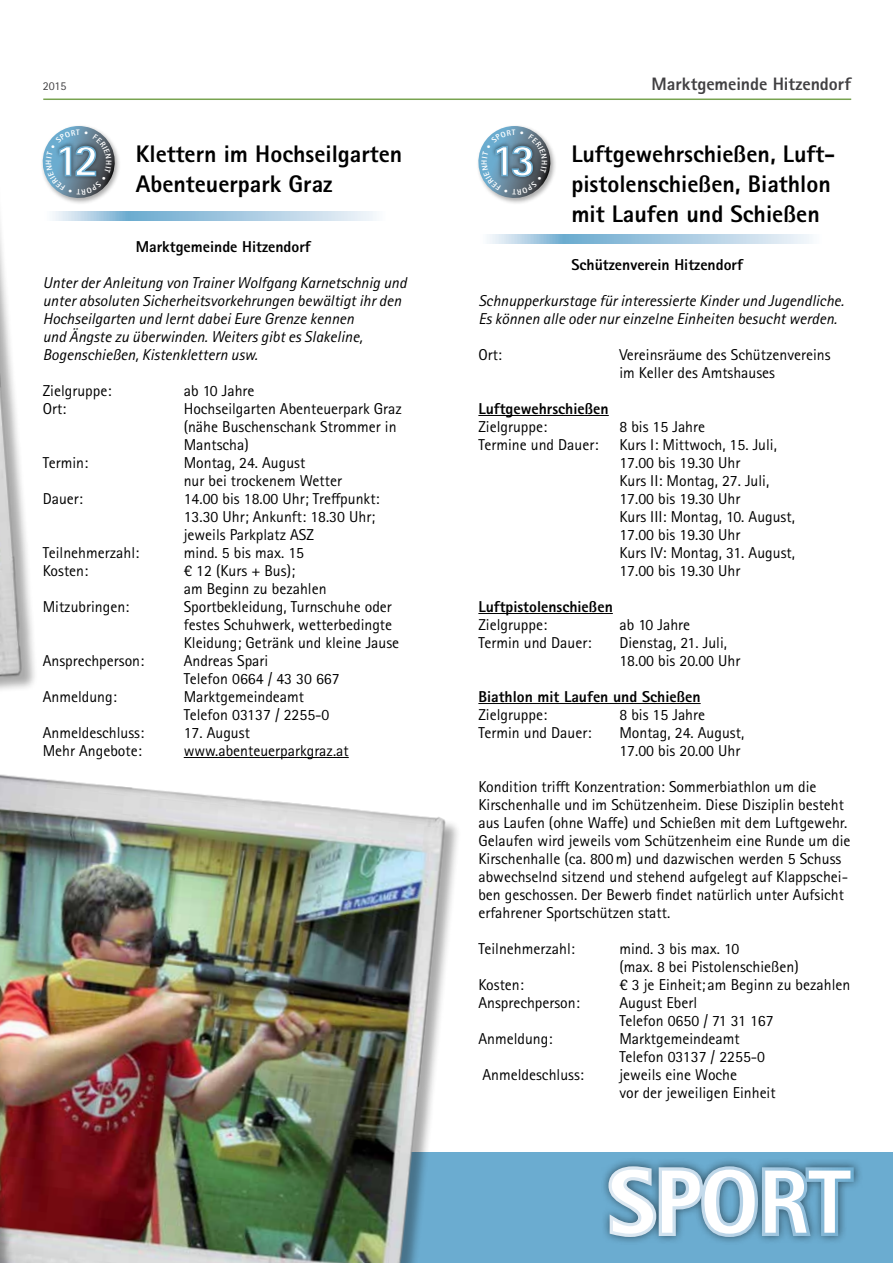
<style>
.page{position:relative;width:893px;height:1263px;background:#fff}
.page>*{position:absolute;margin:0;border:0;box-sizing:border-box;transform-origin:0 0}
.t1{font:800 90px "Rotis Sans Serif Pro";color:#fff}
.t2{font:800 45px "Rotis Sans Serif Pro";color:#fff}
.t3{font:800 24px/30px "Rotis Sans Serif Pro";color:#000}
.t4{font:800 18px "Rotis Sans Serif Pro";letter-spacing:-.005em;color:#414042}
.t5{font:15.75px/18px "Rotis Sans Serif Pro";color:#000}
.t6{font:italic 15.75px/18px "Rotis Sans Serif Pro";color:#000}
.t7{font:800 15.75px "Rotis Sans Serif Pro";color:#000}
.t8{font:12px "Rotis Sans Serif Pro";color:#414042}
</style>
<div class="page">
<hr style="left:43px;top:99px;width:808px;height:1px;background:#78a350">
<hr style="left:478px;top:415px;width:131px;height:1px;background:#000">
<hr style="left:478px;top:613px;width:135px;height:1px;background:#000">
<hr style="left:478px;top:703px;width:223px;height:1px;background:#000">
<svg style="left:487px;top:234px;width:325px;height:10px"></svg>
<hr style="left:184px;top:757px;width:165px;height:1px;background:#000">
<svg style="left:52px;top:211px;width:324px;height:10px"></svg>
<div style="left:0;top:1152px;width:893px;height:111px;background:#6bacd0"></div>
<div style="left:599px;top:1157px;width:264px;height:89px;background:#000;opacity:.55"></div>
<svg style="left:605px;top:1163px;width:252px;height:77px"></svg>
<img style="left:15px;top:776px;width:443px;height:487px">
<img style="left:0;top:224px;width:35px;height:466px">
<div style="left:0;top:712px;width:15px;height:551px;background:#000;opacity:.33"></div>
<img style="left:0;top:1106px;width:17px;height:157px">
<svg style="left:478px;top:126px;width:77px;height:77px"></svg>
<svg style="left:42px;top:126px;width:77px;height:77px"></svg>
<p class="t8" style="left:43px;top:79px;width:25px">2015</p>
<p class="t4" style="left:652px;top:72px;width:201px">Marktgemeinde Hitzendorf</p>
<h2 class="t2" style="left:54px;top:132px;width:46px">12</h2>
<h3 class="t3" style="left:136px;top:139px;width:268px">Klettern im Hochseilgarten<br>Abenteuerpark Graz</h3>
<p class="t7" style="left:136px;top:237px;width:176px">Marktgemeinde Hitzendorf</p>
<p class="t6" style="left:43px;top:274px;width:365px">Unter der Anleitung von Trainer Wolfgang Karnetschnig und unter absoluten Sicherheitsvorkehrungen bewältigt ihr den Hochseilgarten und lernt dabei Eure Grenze kennen<br>und Ängste zu überwinden. Weiters gibt es Slakeline, Bogenschießen, Kistenklettern usw.</p>
<p class="t5" style="left:43px;top:382px;width:70px">Zielgruppe:</p>
<p class="t5" style="left:184px;top:382px;width:72px">ab 10 Jahre</p>
<p class="t5" style="left:43px;top:400px;width:25px">Ort:</p>
<p class="t5" style="left:184px;top:400px;width:220px">Hochseilgarten Abenteuerpark Graz (nähe Buschenschank Strommer in<br>Mantscha)</p>
<p class="t5" style="left:43px;top:454px;width:47px">Termin:</p>
<p class="t5" style="left:184px;top:454px;width:160px">Montag, 24. August<br>nur bei trockenem Wetter</p>
<p class="t5" style="left:43px;top:490px;width:42px">Dauer:</p>
<p class="t5" style="left:184px;top:490px;width:197px">14.00 bis 18.00 Uhr; Treffpunkt:<br>13.30 Uhr; Ankunft: 18.30 Uhr; jeweils Parkplatz ASZ</p>
<p class="t5" style="left:43px;top:544px;width:98px">Teilnehmerzahl:</p>
<p class="t5" style="left:184px;top:544px;width:122px">mind. 5 bis max. 15</p>
<p class="t5" style="left:43px;top:562px;width:47px">Kosten:</p>
<p class="t5" style="left:184px;top:562px;width:144px">€ 12 (Kurs + Bus);<br>am Beginn zu bezahlen</p>
<p class="t5" style="left:43px;top:598px;width:88px">Mitzubringen:</p>
<p class="t5" style="left:184px;top:598px;width:217px">Sportbekleidung, Turnschuhe oder festes Schuhwerk, wetterbedingte<br>Kleidung; Getränk und kleine Jause</p>
<p class="t5" style="left:43px;top:652px;width:103px">Ansprechperson:</p>
<p class="t5" style="left:184px;top:652px;width:157px">Andreas Spari<br>Telefon 0664 / 43 30 667</p>
<p class="t5" style="left:43px;top:688px;width:76px">Anmeldung:</p>
<p class="t5" style="left:184px;top:688px;width:147px">Marktgemeindeamt<br>Telefon 03137 / 2255-0</p>
<p class="t5" style="left:43px;top:724px;width:103px">Anmeldeschluss:</p>
<p class="t5" style="left:184px;top:724px;width:68px">17. August</p>
<p class="t5" style="left:43px;top:742px;width:101px">Mehr Angebote:</p>
<p class="t5" style="left:184px;top:742px;width:167px">www.abenteuerparkgraz.at</p>
<h3 class="t3" style="left:571px;top:139px;width:266px">Luftgewehrschießen, Luft&shy;pistolenschießen, Biathlon mit Laufen und Schießen</h3>
<p class="t7" style="left:571px;top:255px;width:173px">Schützenverein Hitzendorf</p>
<p class="t6" style="left:478px;top:292px;width:367px">Schnupperkurstage für interessierte Kinder und Jugendliche.<br>Es können alle oder nur einzelne Einheiten besucht werden.</p>
<p class="t5" style="left:478px;top:346px;width:25px">Ort:</p>
<p class="t5" style="left:619px;top:346px;width:213px">Vereinsräume des Schützenvereins im Keller des Amtshauses</p>
<p class="t7" style="left:478px;top:399px;width:132px">Luftgewehrschießen</p>
<p class="t5" style="left:478px;top:418px;width:70px">Zielgruppe:</p>
<p class="t5" style="left:619px;top:418px;width:87px">8 bis 15 Jahre</p>
<p class="t5" style="left:478px;top:436px;width:122px">Termine und Dauer:</p>
<p class="t5" style="left:619px;top:436px;width:177px">Kurs I: Mittwoch, 15. Juli,<br>17.00 bis 19.30 Uhr<br>Kurs II: Montag, 27. Juli,<br>17.00 bis 19.30 Uhr<br>Kurs III: Montag, 10. August,<br>17.00 bis 19.30 Uhr<br>Kurs IV: Montag, 31. August,<br>17.00 bis 19.30 Uhr</p>
<p class="t7" style="left:478px;top:597px;width:136px">Luftpistolenschießen</p>
<p class="t5" style="left:478px;top:616px;width:70px">Zielgruppe:</p>
<p class="t5" style="left:619px;top:616px;width:72px">ab 10 Jahre</p>
<p class="t5" style="left:478px;top:634px;width:115px">Termin und Dauer:</p>
<p class="t5" style="left:619px;top:634px;width:123px">Dienstag, 21. Juli,<br>18.00 bis 20.00 Uhr</p>
<p class="t7" style="left:478px;top:687px;width:224px">Biathlon mit Laufen und Schießen</p>
<p class="t5" style="left:478px;top:706px;width:70px">Zielgruppe:</p>
<p class="t5" style="left:619px;top:706px;width:87px">8 bis 15 Jahre</p>
<p class="t5" style="left:478px;top:724px;width:115px">Termin und Dauer:</p>
<p class="t5" style="left:619px;top:724px;width:126px">Montag, 24. August,<br>17.00 bis 20.00 Uhr</p>
<p class="t5" style="left:478px;top:778px;width:374px">Kondition trifft Konzentration: Sommerbiathlon um die Kirschenhalle und im Schützenheim. Diese Disziplin besteht aus Laufen (ohne Waffe) und Schießen mit dem Luftgewehr.<br>Gelaufen wird jeweils vom Schützenheim eine Runde um die Kirschenhalle (ca. 800m) und dazwischen werden 5 Schuss abwechselnd sitzend und stehend aufgelegt auf Klappschei&shy;ben geschossen. Der Bewerb findet natürlich unter Aufsicht erfahrener Sportschützen statt.</p>
<p class="t5" style="left:478px;top:940px;width:98px">Teilnehmerzahl:</p>
<p class="t5" style="left:619px;top:940px;width:181px">mind. 3 bis max. 10<br>(max. 8 bei Pistolenschießen)</p>
<p class="t5" style="left:478px;top:976px;width:47px">Kosten:</p>
<p class="t5" style="left:619px;top:976px;width:233px">€ 3 je Einheit; am Beginn zu bezahlen</p>
<p class="t5" style="left:478px;top:994px;width:103px">Ansprechperson:</p>
<p class="t5" style="left:619px;top:994px;width:156px">August Eberl<br>Telefon 0650 / 71 31 167</p>
<p class="t5" style="left:478px;top:1030px;width:76px">Anmeldung:</p>
<p class="t5" style="left:619px;top:1030px;width:147px">Marktgemeindeamt<br>Telefon 03137 / 2255-0</p>
<p class="t5" style="left:482px;top:1066px;width:103px">Anmeldeschluss:</p>
<p class="t5" style="left:619px;top:1066px;width:158px">jeweils eine Woche<br>vor der jeweiligen Einheit</p>
<h2 class="t2" style="left:491px;top:132px;width:46px">13</h2>
<h1 class="t1" style="left:609px;top:1145px;width:243px">SPORT</h1>
</div>
